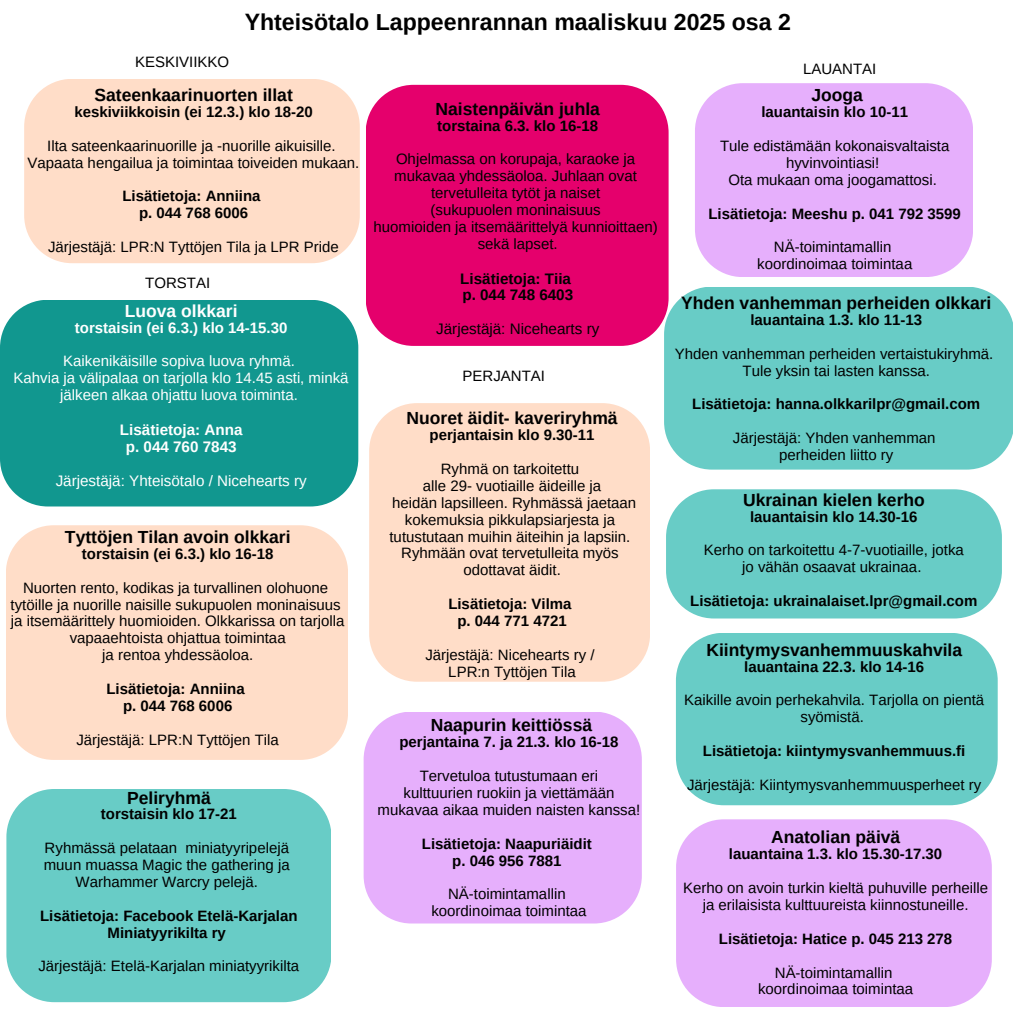
<style>
.page{position:relative;width:1013px;height:1013px;background:#fff}
.page>*{position:absolute;margin:0;border:0;box-sizing:border-box;transform-origin:0 0}
.t1{font:700 23.12px "Arimo";color:#000}
.t2{font:700 17.5px "Arimo";color:#000}
.t3{font:700 17.5px "Arimo";color:#fff}
.t4{font:15.25px "Arimo";color:#fff}
.t5{font:700 15.25px/16.9px "Arimo";color:#fff;text-align:center}
.t6{font:700 15.25px/16.9px "Arimo";color:#000}
.t7{font:15.25px "Arimo";color:#000}
.t8{font:15px/16.9px "Arimo";color:#000;text-align:center}
.t9{font:700 15px/16.9px "Arimo";color:#000;text-align:center}
.t10{font:15px/16.9px "Arimo";color:#fff;text-align:center}
.t11{font:700 15px "Arimo";color:#fff}
</style>
<div class="page">
<div style="left:6px;top:789px;width:325px;height:213px;background:#68ccc6"></div>
<div style="left:369px;top:403px;width:281px;height:278px;background:#ffddc8"></div>
<div style="left:695px;top:83px;width:277px;height:194px;background:#e6affc"></div>
<div style="left:666px;top:489px;width:335px;height:129px;background:#68ccc6"></div>
<div style="left:24px;top:79px;width:336px;height:184px;background:#ffddc8"></div>
<div style="left:0;top:300px;width:358px;height:206px;background:#11978f"></div>
<div style="left:6px;top:525px;width:342px;height:235px;background:#ffddc8"></div>
<div style="left:676px;top:819px;width:315px;height:188px;background:#e6affc"></div>
<div style="left:676px;top:633px;width:321px;height:172px;background:#68ccc6"></div>
<div style="left:664px;top:286px;width:348px;height:183px;background:#68ccc6"></div>
<div style="left:363px;top:712px;width:278px;height:211px;background:#e6affc"></div>
<div style="left:366px;top:85px;width:302px;height:261px;background:#e5006c"></div>
<h4 class="t1" style="left:245px;top:9px;width:547px">Yhteisötalo Lappeenrannan maaliskuu 2025 osa 2</h4>
<p class="t8" style="left:135px;top:53px;width:96px">KESKIVIIKKO</p>
<p class="t2" style="left:94px;top:85px;width:200px">Sateenkaarinuorten illat</p>
<p class="t9" style="left:74px;top:103px;width:240px">keskiviikkoisin (ei 12.3.) klo 18-20</p>
<h4 class="t8" style="left:47px;top:137px;width:290px">Ilta sateenkaarinuorille ja -nuorille aikuisille.</h4>
<p class="t8" style="left:28px;top:154px;width:333px">Vapaata hengailua ja toimintaa toiveiden mukaan.</p>
<h4 class="t9" style="left:122px;top:188px;width:140px">Lisätietoja: Anniina p. 044 768 6006</h4>
<p class="t8" style="left:48px;top:238px;width:292px">Järjestäjä: LPR:N Tyttöjen Tila ja LPR Pride</p>
<p class="t8" style="left:145px;top:274px;width:66px">TORSTAI</p>
<h3 class="t3" style="left:125px;top:301px;width:114px">Luova olkkari</h3>
<h3 class="t11" style="left:75px;top:319px;width:214px">torstaisin (ei 6.3.) klo 14-15.30</h3>
<h2 class="t10" style="left:63px;top:353px;width:233px">Kaikenikäisille sopiva luova ryhmä.</h2>
<p class="t10" style="left:14px;top:369px;width:336px">Kahvia ja välipalaa on tarjolla klo 14.45 asti, minkä jälkeen alkaa ohjattu luova toiminta.</p>
<p class="t5" style="left:120px;top:421px;width:124px">Lisätietoja: Anna p. 044 760 7843</p>
<p class="t4" style="left:56px;top:471px;width:253px">Järjestäjä: Yhteisötalo / Nicehearts ry</p>
<p class="t2" style="left:65px;top:527px;width:227px">Tyttöjen Tilan avoin olkkari</p>
<p class="t9" style="left:82px;top:545px;width:193px">torstaisin (ei 6.3.) klo 16-18</p>
<p class="t8" style="left:23px;top:579px;width:307px">Nuorten rento, kodikas ja turvallinen olohuone</p>
<p class="t8" style="left:11px;top:596px;width:332px">tytöille ja nuorille naisille sukupuolen moninaisuus</p>
<h4 class="t8" style="left:11px;top:612px;width:335px">ja itsemäärittely huomioiden. Olkkarissa on tarjolla vapaaehtoista ohjattua toimintaa</h4>
<p class="t8" style="left:102px;top:646px;width:152px">ja rentoa yhdessäoloa.</p>
<h4 class="t9" style="left:106px;top:680px;width:140px">Lisätietoja: Anniina p. 044 768 6006</h4>
<p class="t8" style="left:76px;top:731px;width:204px">Järjestäjä: LPR:N Tyttöjen Tila</p>
<h1 class="t2" style="left:127px;top:787px;width:85px">Peliryhmä</h1>
<h1 class="t9" style="left:101px;top:805px;width:137px">torstaisin klo 17-21</h1>
<h3 class="t8" style="left:45px;top:839px;width:246px">Ryhmässä pelataan miniatyyripelejä</h3>
<h3 class="t8" style="left:44px;top:856px;width:247px">muun muassa Magic the gathering ja</h3>
<h4 class="t8" style="left:76px;top:873px;width:184px">Warhammer Warcry pelejä.</h4>
<p class="t9" style="left:40px;top:907px;width:259px">Lisätietoja: Facebook Etelä-Karjalan<br>Miniatyyrikilta ry</p>
<p class="t8" style="left:38px;top:957px;width:262px">Järjestäjä: Etelä-Karjalan miniatyyrikilta</p>
<p class="t2" style="left:435px;top:99px;width:166px">Naistenpäivän juhla</p>
<p class="t9" style="left:437px;top:117px;width:162px">torstaina 6.3. klo 16-18</p>
<p class="t8" style="left:396px;top:151px;width:241px">Ohjelmassa on korupaja, karaoke ja</p>
<h4 class="t8" style="left:394px;top:168px;width:244px">mukavaa yhdessäoloa. Juhlaan ovat</h4>
<p class="t8" style="left:431px;top:184px;width:171px">tervetulleita tytöt ja naiset</p>
<h4 class="t8" style="left:430px;top:201px;width:172px">(sukupuolen moninaisuus</h4>
<p class="t8" style="left:373px;top:218px;width:286px">huomioiden ja itsemäärittelyä kunnioittaen)</p>
<h4 class="t8" style="left:478px;top:235px;width:81px">sekä lapset.</h4>
<p class="t6" style="left:460px;top:270px;width:114px">Lisätietoja: Tiia p. 044 748 6403</p>
<p class="t7" style="left:436px;top:320px;width:165px">Järjestäjä: Nicehearts ry</p>
<h3 class="t8" style="left:462px;top:368px;width:84px">PERJANTAI</h3>
<p class="t2" style="left:406px;top:408px;width:212px">Nuoret äidit- kaveriryhmä</p>
<p class="t9" style="left:429px;top:426px;width:166px">perjantaisin klo 9.30-11</p>
<h4 class="t8" style="left:441px;top:460px;width:140px">Ryhmä on tarkoitettu</h4>
<p class="t8" style="left:423px;top:477px;width:180px">alle 29- vuotiaille äideille ja</p>
<h4 class="t8" style="left:392px;top:494px;width:246px">heidän lapsilleen. Ryhmässä jaetaan kokemuksia pikkulapsiarjesta ja</h4>
<p class="t8" style="left:389px;top:528px;width:242px">tutustutaan muihin äiteihin ja lapsiin.</p>
<p class="t8" style="left:401px;top:544px;width:219px">Ryhmään ovat tervetulleita myös</p>
<h4 class="t8" style="left:463px;top:561px;width:99px">odottavat äidit.</h4>
<p class="t9" style="left:448px;top:595px;width:125px">Lisätietoja: Vilma p. 044 771 4721</p>
<p class="t8" style="left:425px;top:646px;width:171px">Järjestäjä: Nicehearts ry /</p>
<h4 class="t8" style="left:448px;top:663px;width:129px">LPR:n Tyttöjen Tila</h4>
<p class="t2" style="left:431px;top:715px;width:163px">Naapurin keittiössä</p>
<p class="t9" style="left:399px;top:733px;width:221px">perjantaina 7. ja 21.3. klo 16-18</p>
<p class="t8" style="left:420px;top:767px;width:180px">Tervetuloa tutustumaan eri</p>
<h4 class="t8" style="left:403px;top:784px;width:212px">kulttuurien ruokiin ja viettämään</h4>
<p class="t8" style="left:377px;top:801px;width:264px">mukavaa aikaa muiden naisten kanssa!</p>
<p class="t9" style="left:422px;top:835px;width:171px">Lisätietoja: Naapuriäidit p. 046 956 7881</p>
<h4 class="t8" style="left:448px;top:885px;width:119px">NÄ-toimintamallin</h4>
<p class="t8" style="left:431px;top:902px;width:157px">koordinoimaa toimintaa</p>
<p class="t8" style="left:803px;top:60px;width:75px">LAUANTAI</p>
<p class="t2" style="left:811px;top:85px;width:53px">Jooga</p>
<p class="t9" style="left:761px;top:104px;width:148px">lauantaisin klo 10-11</p>
<p class="t8" style="left:720px;top:137px;width:231px">Tule edistämään kokonaisvaltaista hyvinvointiasi!</p>
<p class="t8" style="left:728px;top:171px;width:210px">Ota mukaan oma joogamattosi.</p>
<p class="t9" style="left:708px;top:205px;width:254px">Lisätietoja: Meeshu p. 041 792 3599</p>
<p class="t8" style="left:774px;top:239px;width:119px">NÄ-toimintamallin</p>
<p class="t8" style="left:757px;top:255px;width:157px">koordinoimaa toimintaa</p>
<p class="t2" style="left:681px;top:293px;width:312px">Yhden vanhemman perheiden olkkari</p>
<p class="t9" style="left:750px;top:311px;width:173px">lauantaina 1.3. klo 11-13</p>
<h2 class="t8" style="left:675px;top:345px;width:320px">Yhden vanhemman perheiden vertaistukiryhmä.</h2>
<p class="t8" style="left:742px;top:362px;width:189px">Tule yksin tai lasten kanssa.</p>
<h4 class="t9" style="left:692px;top:396px;width:289px">Lisätietoja: hanna.olkkarilpr@gmail.com</h4>
<p class="t8" style="left:733px;top:429px;width:204px">Järjestäjä: Yhden vanhemman</p>
<h4 class="t8" style="left:779px;top:446px;width:116px">perheiden liitto ry</h4>
<h2 class="t2" style="left:743px;top:490px;width:183px">Ukrainan kielen kerho</h2>
<h2 class="t9" style="left:750px;top:508px;width:169px">lauantaisin klo 14.30-16</h2>
<p class="t8" style="left:703px;top:542px;width:261px">Kerho on tarkoitettu 4-7-vuotiaille, jotka</p>
<p class="t8" style="left:742px;top:558px;width:181px">jo vähän osaavat ukrainaa.</p>
<h4 class="t9" style="left:690px;top:592px;width:288px">Lisätietoja: ukrainalaiset.lpr@gmail.com</h4>
<p class="t2" style="left:706px;top:640px;width:257px">Kiintymysvanhemmuuskahvila</p>
<p class="t9" style="left:744px;top:658px;width:181px">lauantaina 22.3. klo 14-16</p>
<h4 class="t8" style="left:684px;top:691px;width:301px">Kaikille avoin perhekahvila. Tarjolla on pientä syömistä.</h4>
<h4 class="t9" style="left:703px;top:742px;width:264px">Lisätietoja: kiintymysvanhemmuus.fi</h4>
<p class="t8" style="left:687px;top:776px;width:296px">Järjestäjä: Kiintymysvanhemmuusperheet ry</p>
<p class="t2" style="left:771px;top:827px;width:131px">Anatolian päivä</p>
<p class="t9" style="left:729px;top:845px;width:215px">lauantaina 1.3. klo 15.30-17.30</p>
<p class="t8" style="left:683px;top:879px;width:306px">Kerho on avoin turkin kieltä puhuville perheille ja erilaisista kulttuureista kiinnostuneille.</p>
<p class="t9" style="left:719px;top:930px;width:235px">Lisätietoja: Hatice p. 045 213 278</p>
<p class="t8" style="left:774px;top:963px;width:119px">NÄ-toimintamallin</p>
<h4 class="t8" style="left:758px;top:980px;width:157px">koordinoimaa toimintaa</h4>
</div>
